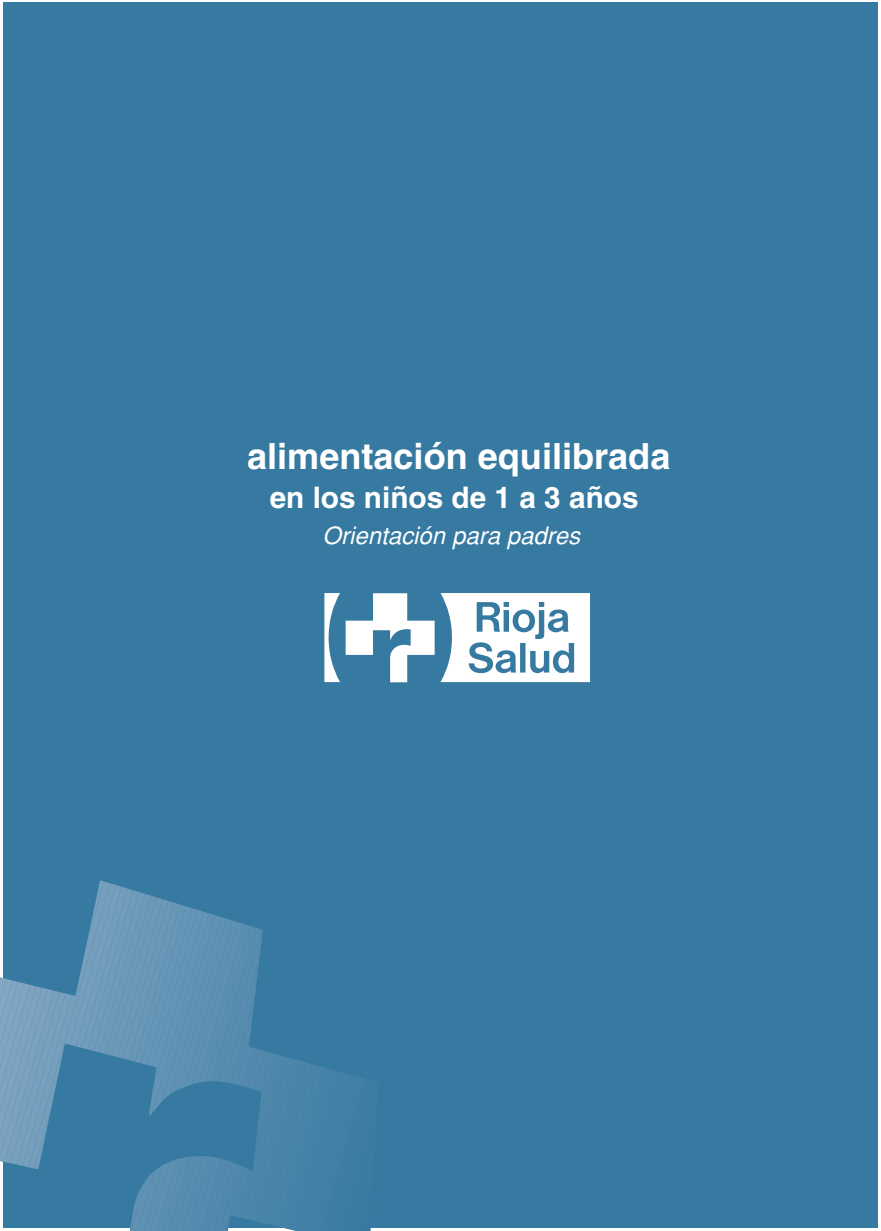
<style>
.page{position:relative;width:881px;height:1231px;background:#fff}
.page>*{position:absolute;margin:0;border:0;box-sizing:border-box;transform-origin:0 0}
.t1{font:700 36px "Helvetica";color:#fff}
.t2{font:700 29.8px "Helvetica";color:#fff}
.t3{font:italic 24px "Helvetica";color:#fff}
</style>
<div class="page">
<div style="left:4px;top:2px;width:874px;height:1225px;background:#377aa1"></div>
<svg style="left:0;top:880px;width:378px;height:350px"></svg>
<svg style="left:324px;top:593px;width:266px;height:89px"></svg>
<p class="t1" style="left:247px;top:443px;width:425px">alimentación equilibrada</p>
<p class="t2" style="left:270px;top:486px;width:370px">en los niños de 1 a 3 años</p>
<p class="t3" style="left:323px;top:527px;width:264px">Orientación para padres</p>
</div>
